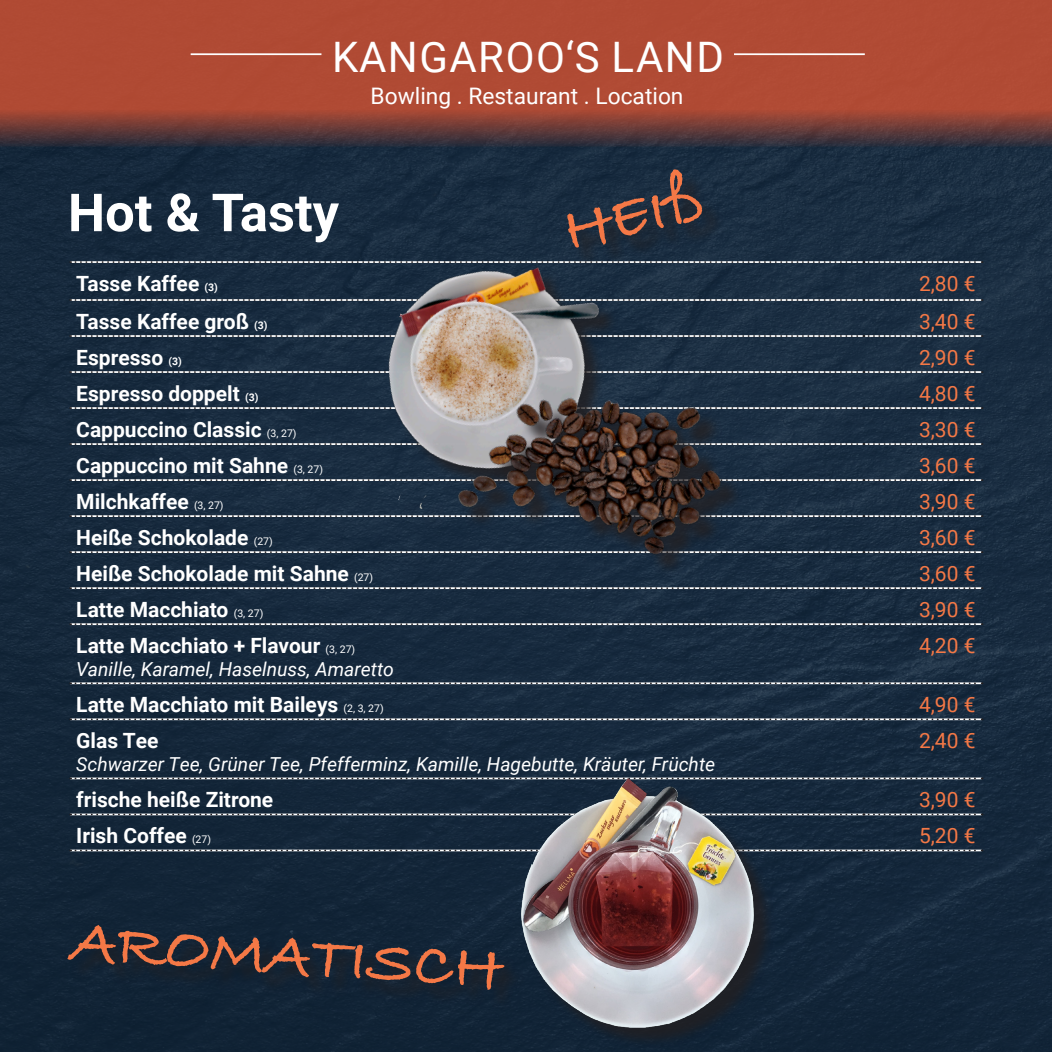
<style>
.page{position:relative;width:1052px;height:1052px;background:#16293c}
.page>*{position:absolute;margin:0;border:0;box-sizing:border-box;transform-origin:0 0}
.t1{font:700 63px "Bradley Hand ITCTT";color:#f47846}
.t2{font:700 52.5px "Roboto";color:#fff}
.t3{font:42px "Roboto";letter-spacing:.035em;color:#fff}
.t4{font:22.75px "Roboto";color:#fff}
.t5{font:700 21px "Roboto";color:#fff}
.t6{font:21px "Roboto";color:#f47846}
.t7{font:italic 19.25px "Roboto";color:#fff}
.s1{font-size:10.5px}
.s2{font-weight:400;font-size:10.5px}
</style>
<div class="page">
<svg style="left:0;top:0;width:1052px;height:148px;background:#9c4635"></svg>
<svg style="left:70px;top:261px;width:912px;height:2px"></svg>
<svg style="left:70px;top:299px;width:912px;height:2px"></svg>
<svg style="left:70px;top:335px;width:912px;height:2px"></svg>
<svg style="left:70px;top:371px;width:912px;height:2px"></svg>
<svg style="left:70px;top:407px;width:912px;height:2px"></svg>
<svg style="left:70px;top:443px;width:912px;height:2px"></svg>
<svg style="left:70px;top:479px;width:912px;height:2px"></svg>
<svg style="left:70px;top:515px;width:912px;height:2px"></svg>
<svg style="left:70px;top:551px;width:912px;height:2px"></svg>
<svg style="left:70px;top:587px;width:912px;height:2px"></svg>
<svg style="left:70px;top:623px;width:912px;height:2px"></svg>
<svg style="left:70px;top:682px;width:912px;height:2px;background:#a5a8ac"></svg>
<svg style="left:70px;top:718px;width:912px;height:2px;background:#a3a6aa"></svg>
<svg style="left:70px;top:777px;width:912px;height:2px;background:#90969c"></svg>
<svg style="left:70px;top:813px;width:912px;height:2px"></svg>
<svg style="left:70px;top:849px;width:912px;height:2px"></svg>
<div style="left:570px;top:173px;width:153px;height:96px;background:#1b2c3f"></div>
<div style="left:71px;top:928px;width:454px;height:83px;background:#132334"></div>
<img style="left:336px;top:202px;width:296px;height:355px">
<div style="left:524px;top:782px;width:250px;height:266px;background:#231f20;opacity:.75"></div>
<img style="left:513px;top:778px;width:249px;height:253px">
<div style="left:402px;top:402px;width:351px;height:233px;background:#231f20;opacity:.75"></div>
<img style="left:398px;top:300px;width:385px;height:320px">
<hr style="left:191px;top:53px;width:130px;height:2px;background:#fff">
<hr style="left:734px;top:53px;width:131px;height:2px;background:#fff">
<p class="t3" style="left:332px;top:27px;width:393px">KANGAROO‘S LAND</p>
<p class="t4" style="left:370px;top:80px;width:314px">Bowling . Restaurant . Location</p>
<p class="t1" style="left:553px;top:185px;width:145px;rotate:-13deg">HEIß</p>
<p class="t2" style="left:68px;top:176px;width:272px">Hot &amp; Tasty</p>
<p class="t5" style="left:76px;top:269px;width:143px">Tasse Kaffee <span class="s1">(3)</span></p>
<p class="t6" style="left:919px;top:269px;width:58px">2,80 €</p>
<p class="t5" style="left:76px;top:307px;width:193px">Tasse Kaffee groß <span class="s1">(3)</span></p>
<p class="t6" style="left:919px;top:307px;width:58px">3,40 €</p>
<p class="t5" style="left:76px;top:343px;width:107px">Espresso <span class="s1">(3)</span></p>
<p class="t6" style="left:919px;top:343px;width:58px">2,90 €</p>
<p class="t5" style="left:76px;top:379px;width:184px">Espresso doppelt <span class="s1">(3)</span></p>
<p class="t6" style="left:919px;top:379px;width:58px">4,80 €</p>
<p class="t5" style="left:76px;top:415px;width:222px">Cappuccino Classic <span class="s2">(3, 27)</span></p>
<p class="t6" style="left:919px;top:415px;width:58px">3,30 €</p>
<p class="t5" style="left:76px;top:451px;width:248px">Cappuccino mit Sahne <span class="s2">(3, 27)</span></p>
<p class="t6" style="left:919px;top:451px;width:58px">3,60 €</p>
<p class="t5" style="left:76px;top:487px;width:149px">Milchkaffee <span class="s2">(3, 27)</span></p>
<p class="t6" style="left:919px;top:487px;width:58px">3,90 €</p>
<p class="t5" style="left:76px;top:523px;width:198px">Heiße Schokolade <span class="s2">(27)</span></p>
<p class="t6" style="left:919px;top:523px;width:58px">3,60 €</p>
<p class="t5" style="left:76px;top:559px;width:298px">Heiße Schokolade mit Sahne <span class="s2">(27)</span></p>
<p class="t6" style="left:919px;top:559px;width:58px">3,60 €</p>
<p class="t5" style="left:76px;top:595px;width:189px">Latte Macchiato <span class="s2">(3, 27)</span></p>
<p class="t6" style="left:919px;top:595px;width:58px">3,90 €</p>
<p class="t5" style="left:76px;top:631px;width:280px">Latte Macchiato + Flavour <span class="s2">(3, 27)</span></p>
<p class="t7" style="left:76px;top:656px;width:319px">Vanille, Karamel, Haselnuss, Amaretto</p>
<p class="t6" style="left:919px;top:631px;width:58px">4,20 €</p>
<p class="t5" style="left:76px;top:690px;width:309px">Latte Macchiato mit Baileys <span class="s2">(2, 3, 27)</span></p>
<p class="t6" style="left:919px;top:690px;width:58px">4,90 €</p>
<p class="t5" style="left:76px;top:726px;width:84px">Glas Tee</p>
<p class="t7" style="left:76px;top:751px;width:640px">Schwarzer Tee, Grüner Tee, Pfefferminz, Kamille, Hagebutte, Kräuter, Früchte</p>
<p class="t6" style="left:919px;top:726px;width:58px">2,40 €</p>
<p class="t5" style="left:76px;top:785px;width:198px">frische heiße Zitrone</p>
<p class="t6" style="left:919px;top:785px;width:58px">3,90 €</p>
<p class="t5" style="left:76px;top:821px;width:136px">Irish Coffee <span class="s2">(27)</span></p>
<p class="t6" style="left:919px;top:821px;width:58px">5,20 €</p>
<p class="t1" style="left:75px;top:892px;width:432px;rotate:4deg">AROMATISCH</p>
</div>
